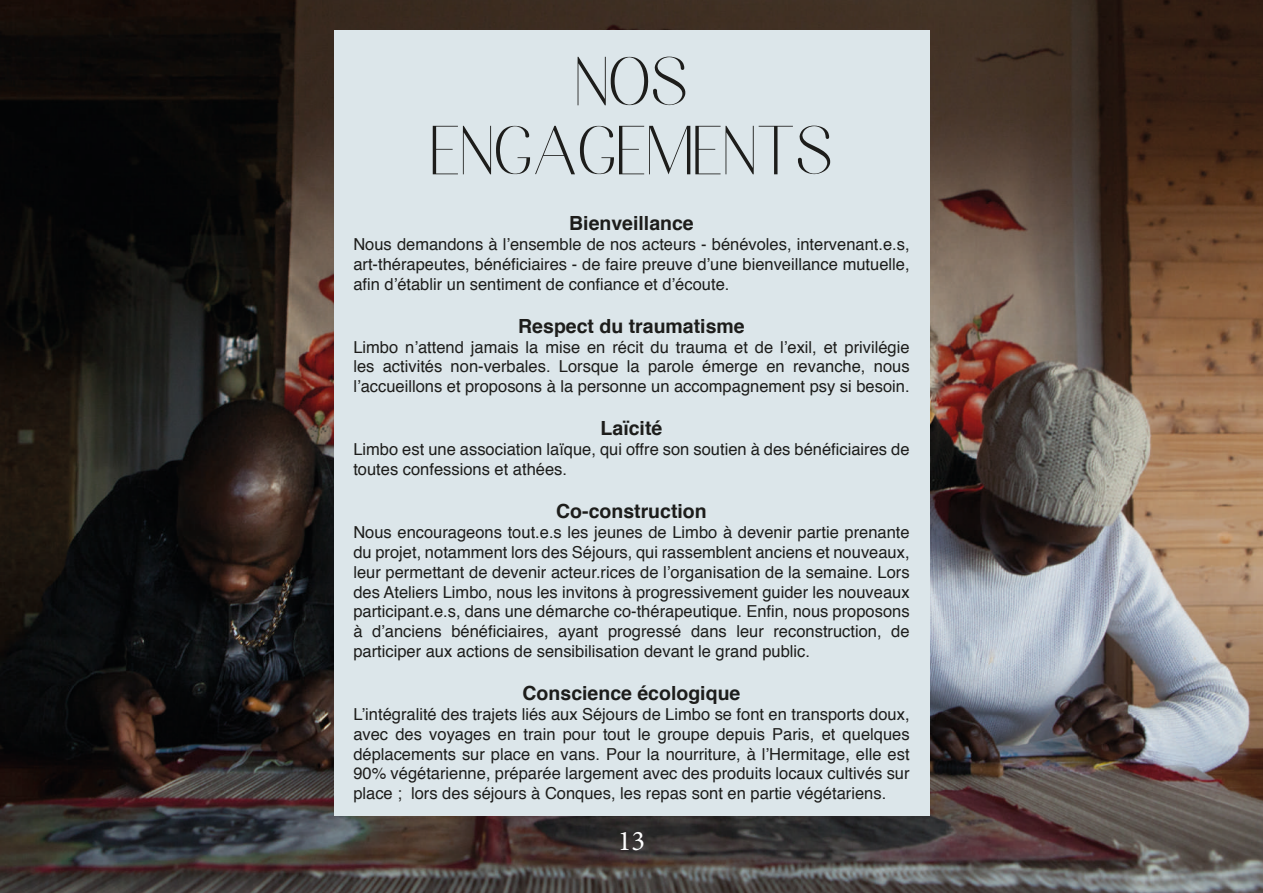
<style>
.page{position:relative;width:1263px;height:893px;background:#fff}
.page>*{position:absolute;margin:0;border:0;box-sizing:border-box;transform-origin:0 0}
.t1{font:69px/69px "Nesans";color:#1d1d1b;text-align:center}
.t2{font:28.5px "Minion Pro";color:#fff}
.t3{font:700 19.5px "Helvetica";color:#1d1d1b}
.t4{font:16.5px/19.8px "Helvetica";color:#1d1d1b;text-align:justify}
</style>
<div class="page">
<img style="left:0;top:0;width:1263px;height:893px">
<div style="left:334px;top:31px;width:595px;height:785px;background:#dce6ea"></div>
<h1 class="t1" style="left:430px;top:52px;width:404px">NOS<br>ENGAGEMENTS</h1>
<p class="t3" style="left:569px;top:208px;width:126px">Bienveillance</p>
<p class="t4" style="left:353px;top:235px;width:558px">Nous demandons à l’ensemble de nos acteurs - bénévoles, intervenant.e.s, art-thérapeutes, bénéficiaires - de faire preuve d’une bienveillance mutuelle, afin d’établir un sentiment de confiance et d’écoute.</p>
<p class="t3" style="left:518px;top:310px;width:228px">Respect du traumatisme</p>
<p class="t4" style="left:353px;top:337px;width:558px">Limbo n’attend jamais la mise en récit du trauma et de l’exil, et privilégie les activités non-verbales. Lorsque la parole émerge en revanche, nous l’accueillons et proposons à la personne un accompagnement psy si besoin.</p>
<p class="t3" style="left:601px;top:413px;width:63px">Laïcité</p>
<p class="t4" style="left:353px;top:440px;width:558px">Limbo est une association laïque, qui offre son soutien à des bénéficiaires de toutes confessions et athées.</p>
<p class="t3" style="left:556px;top:496px;width:152px">Co-construction</p>
<p class="t4" style="left:353px;top:523px;width:558px">Nous encourageons tout.e.s les jeunes de Limbo à devenir partie prenante du projet, notamment lors des Séjours, qui rassemblent anciens et nouveaux, leur permettant de devenir acteur.rices de l’organisation de la semaine. Lors des Ateliers Limbo, nous les invitons à progressivement guider les nouveaux participant.e.s, dans une démarche co-thérapeutique. Enfin, nous proposons à d’anciens bénéficiaires, ayant progressé dans leur reconstruction, de participer aux actions de sensibilisation devant le grand public.</p>
<p class="t3" style="left:523px;top:677px;width:219px">Conscience écologique</p>
<p class="t4" style="left:353px;top:705px;width:558px">L’intégralité des trajets liés aux Séjours de Limbo se font en transports doux, avec des voyages en train pour tout le groupe depuis Paris, et quelques déplacements sur place en vans. Pour la nourriture, à l’Hermitage, elle est 90% végétarienne, préparée largement avec des produits locaux cultivés sur place ; lors des séjours à Conques, les repas sont en partie végétariens.</p>
<h2 class="t2" style="left:618px;top:822px;width:29px">13</h2>
</div>
